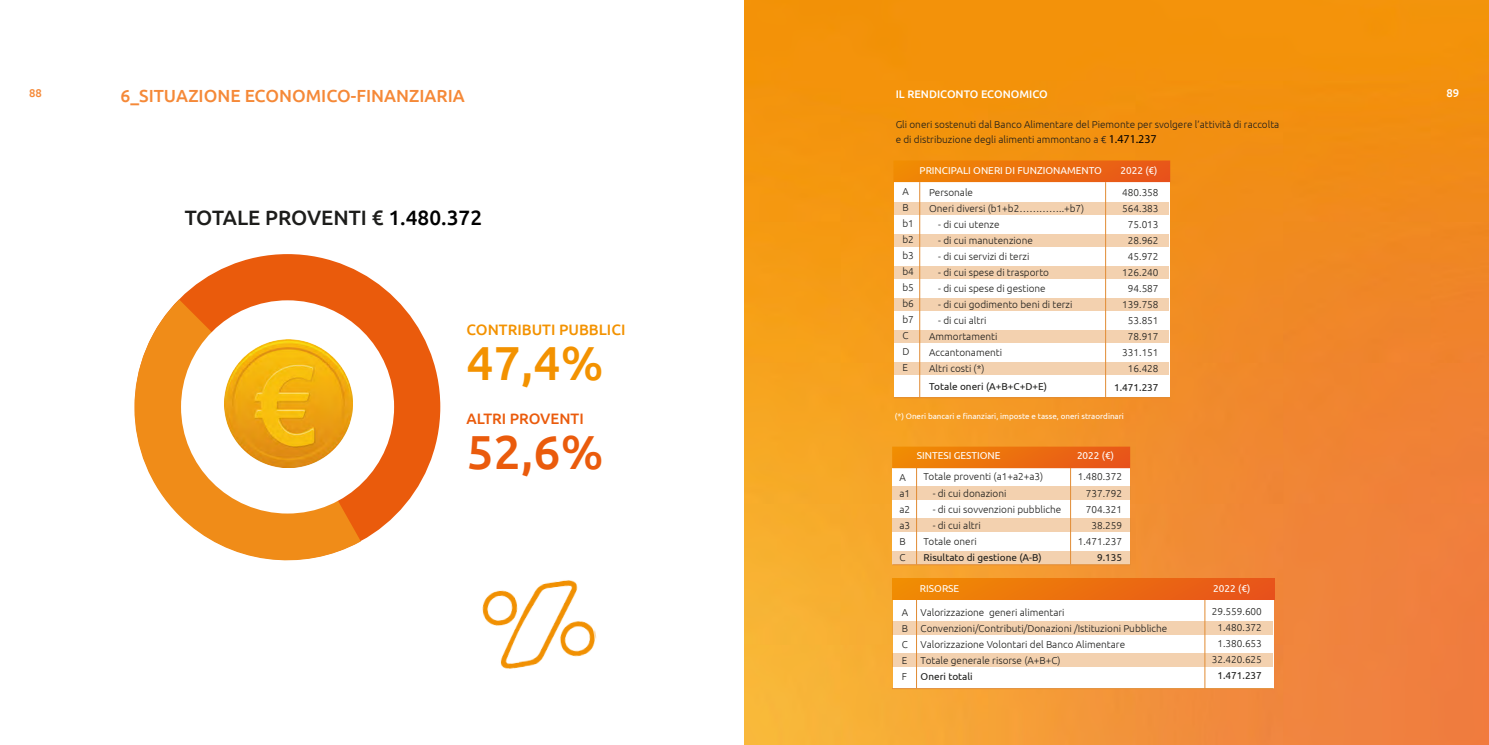
<style>
.page{position:relative;width:1489px;height:745px;background:#fff}
.page>*{position:absolute;margin:0;border:0;box-sizing:border-box;transform-origin:0 0}
.t1{font:500 47.75px "Ubuntu";color:#f39200}
.t2{font:500 47.75px "Ubuntu";color:#ea5b0c}
.t3{font:500 20.75px "Ubuntu";color:#1d1d1b}
.t4{font:500 17.5px "Ubuntu";color:#f58938}
.t5{font:500 15.12px "Ubuntu";color:#f39200}
.t6{font:500 15.12px "Ubuntu";color:#ea5b0c}
.t7{font:500 11.25px "Ubuntu";color:#f58938}
.t8{font:500 11.25px "Ubuntu";color:#fff}
.t9{font:500 11px "Ubuntu";color:#fff}
.t10{font:300 10px/16px "Ubuntu";color:#1d1d1b}
.t11{font:10px "Ubuntu";color:#1d1d1b}
.t12{font:10px "Ubuntu";color:#fff}
.t13{font:8px "Ubuntu";color:#fff}
.s1{font-family:"Myriad Pro";font-weight:400;font-size:12px;color:#000}
.s2{color:#000}
</style>
<div class="page">
<div style="left:135px;top:254px;width:305px;height:305px;background:#ea5b0c;border-radius:50%"></div>
<svg style="left:134px;top:299px;width:227px;height:262px;fill:#f08c18"></svg>
<div style="left:181px;top:300px;width:213px;height:213px;background:#fff;border-radius:50%"></div>
<img style="left:225px;top:339px;width:127px;height:128px">
<img style="left:744px;top:0;width:744px;height:744px">
<div style="left:894px;top:179px;width:275px;height:218px;background:#fff"></div>
<div style="left:892px;top:468px;width:237px;height:96px;background:#fff"></div>
<svg style="left:892px;top:446px;width:238px;height:22px;background:#ec700f"></svg>
<div style="left:892px;top:485px;width:238px;height:14px;background:#f3d1af"></div>
<div style="left:892px;top:518px;width:238px;height:14px;background:#f3d1af"></div>
<div style="left:892px;top:550px;width:238px;height:14px;background:#f3d1af"></div>
<hr style="left:916px;top:467px;width:1px;height:97px;background:#e18b33">
<hr style="left:1070px;top:467px;width:1px;height:97px;background:#e18b33">
<svg style="left:893px;top:160px;width:277px;height:22px;background:#ec700e"></svg>
<div style="left:894px;top:202px;width:274px;height:12px;background:#f3d1af"></div>
<div style="left:894px;top:234px;width:274px;height:13px;background:#f3d1af"></div>
<div style="left:894px;top:266px;width:274px;height:13px;background:#f3d1af"></div>
<div style="left:894px;top:298px;width:274px;height:12px;background:#f3d1af"></div>
<div style="left:894px;top:330px;width:274px;height:13px;background:#f3d1af"></div>
<div style="left:894px;top:362px;width:274px;height:13px;background:#f3d1af"></div>
<hr style="left:919px;top:182px;width:1px;height:215px;background:#e18b33">
<hr style="left:1105px;top:182px;width:1px;height:215px;background:#e18b33">
<hr style="left:893px;top:397px;width:277px;height:1px;background:#e18b33">
<div style="left:892px;top:598px;width:381px;height:90px;background:#fff"></div>
<hr style="left:916px;top:594px;width:1px;height:93px;background:#e18b33">
<hr style="left:1204px;top:594px;width:1px;height:94px;background:#e18b33">
<svg style="left:892px;top:578px;width:381px;height:21px;background:#ec6f0e"></svg>
<div style="left:892px;top:652px;width:381px;height:13px;background:#f3d1af"></div>
<div style="left:892px;top:621px;width:381px;height:13px;background:#f3d1af"></div>
<hr style="left:891px;top:687px;width:382px;height:1px;background:#e18b33">
<hr style="left:892px;top:564px;width:238px;height:1px;background:#e18b33">
<img style="left:482px;top:580px;width:115px;height:89px">
<p class="t7" style="left:29px;top:86px;width:14px">88</p>
<h3 class="t4" style="left:120px;top:85px;width:346px">6_SITUAZIONE ECONOMICO-FINANZIARIA</h3>
<p class="t8" style="left:1446px;top:86px;width:14px">89</p>
<p class="t9" style="left:895px;top:87px;width:153px">IL RENDICONTO ECONOMICO</p>
<p class="t10" style="left:895px;top:116px;width:385px;line-height:15px">Gli oneri sostenuti dal Banco Alimentare del Piemonte per svolgere l’attività di raccolta e di distribuzione degli alimenti ammontano a € <span class="s1">1.471.237</span></p>
<h2 class="t3" style="left:185px;top:204px;width:299px">TOTALE PROVENTI € <span class="s2">1.480.372</span></h2>
<h3 class="t5" style="left:466px;top:320px;width:160px">CONTRIBUTI PUBBLICI</h3>
<h1 class="t1" style="left:466px;top:332px;width:138px">47,4%</h1>
<h3 class="t6" style="left:466px;top:409px;width:119px">ALTRI PROVENTI</h3>
<h1 class="t2" style="left:466px;top:421px;width:138px">52,6%</h1>
<p class="t12" style="left:919px;top:164px;width:184px">PRINCIPALI ONERI DI FUNZIONAMENTO</p>
<p class="t12" style="left:1120px;top:164px;width:38px">2022 (€)</p>
<p class="t10" style="left:929px;top:184px;width:157px">Personale<br>Oneri diversi (b1+b2…………..+b7)</p>
<p class="t10" style="left:938px;top:216px;width:63px">- di cui utenze</p>
<p class="t10" style="left:938px;top:232px;width:96px">- di cui manutenzione</p>
<p class="t10" style="left:938px;top:248px;width:93px">- di cui servizi di terzi</p>
<p class="t10" style="left:938px;top:264px;width:112px">- di cui spese di trasporto</p>
<p class="t10" style="left:938px;top:280px;width:109px">- di cui spese di gestione</p>
<p class="t10" style="left:938px;top:296px;width:136px">- di cui godimento beni di terzi</p>
<p class="t10" style="left:929px;top:312px;width:74px;text-indent:9px">- di cui altri<br>Ammortamenti<br>Accantonamenti<br>Altri costi (*)</p>
<p class="t11" style="left:929px;top:380px;width:119px">Totale oneri (A+B+C+D+E)</p>
<p class="t10" style="left:902px;top:183px;width:13px">A<br>B b1 b2 b3 b4 b5 b6 b7<br>C<br>D<br>E</p>
<p class="t10" style="left:1122px;top:184px;width:38px;text-align:center">480.358<br>564.383<br>75.013<br>28.962<br>45.972<br>126.240<br>94.587<br>139.758<br>53.851<br>78.917<br>331.151<br>16.428</p>
<p class="t11" style="left:1114px;top:380px;width:46px">1.471.237</p>
<p class="t13" style="left:894px;top:411px;width:230px">(*) Oneri bancari e finanziari, imposte e tasse, oneri straordinari</p>
<p class="t12" style="left:916px;top:449px;width:85px">SINTESI GESTIONE</p>
<p class="t12" style="left:1076px;top:449px;width:38px">2022 (€)</p>
<p class="t10" style="left:899px;top:469px;width:12px">A a1 a2 a3<br>B<br>C</p>
<p class="t10" style="left:923px;top:468px;width:121px">Totale proventi (a1+a2+a3)</p>
<p class="t10" style="left:932px;top:484px;width:75px">- di cui donazioni</p>
<p class="t10" style="left:932px;top:500px;width:130px">- di cui sovvenzioni pubbliche</p>
<p class="t10" style="left:923px;top:516px;width:59px;text-indent:9px">- di cui altri<br>Totale oneri</p>
<p class="t11" style="left:923px;top:550px;width:120px">Risultato di gestione (A-B)</p>
<p class="t10" style="left:1077px;top:468px;width:46px;text-align:right">1.480.372<br>737.792<br>704.321<br>38.259<br>1.471.237</p>
<p class="t11" style="left:1097px;top:550px;width:27px">9.135</p>
<p class="t12" style="left:919px;top:582px;width:41px">RISORSE</p>
<p class="t12" style="left:1213px;top:582px;width:38px">2022 (€)</p>
<p class="t10" style="left:1211px;top:602px;width:52px;text-align:center">29.559.600<br>1.480.372<br>1.380.653<br>32.420.625</p>
<p class="t11" style="left:1217px;top:668px;width:46px">1.471.237</p>
<p class="t10" style="left:901px;top:603px;width:8px;text-align:justify">A B C E F</p>
<p class="t10" style="left:920px;top:603px;width:248px">Valorizzazione generi alimentari Convenzioni/Contributi/Donazioni /Istituzioni Pubbliche Valorizzazione Volontari del Banco Alimentare<br>Totale generale risorse (A+B+C)</p>
<p class="t11" style="left:920px;top:669px;width:54px">Oneri totali</p>
</div>
